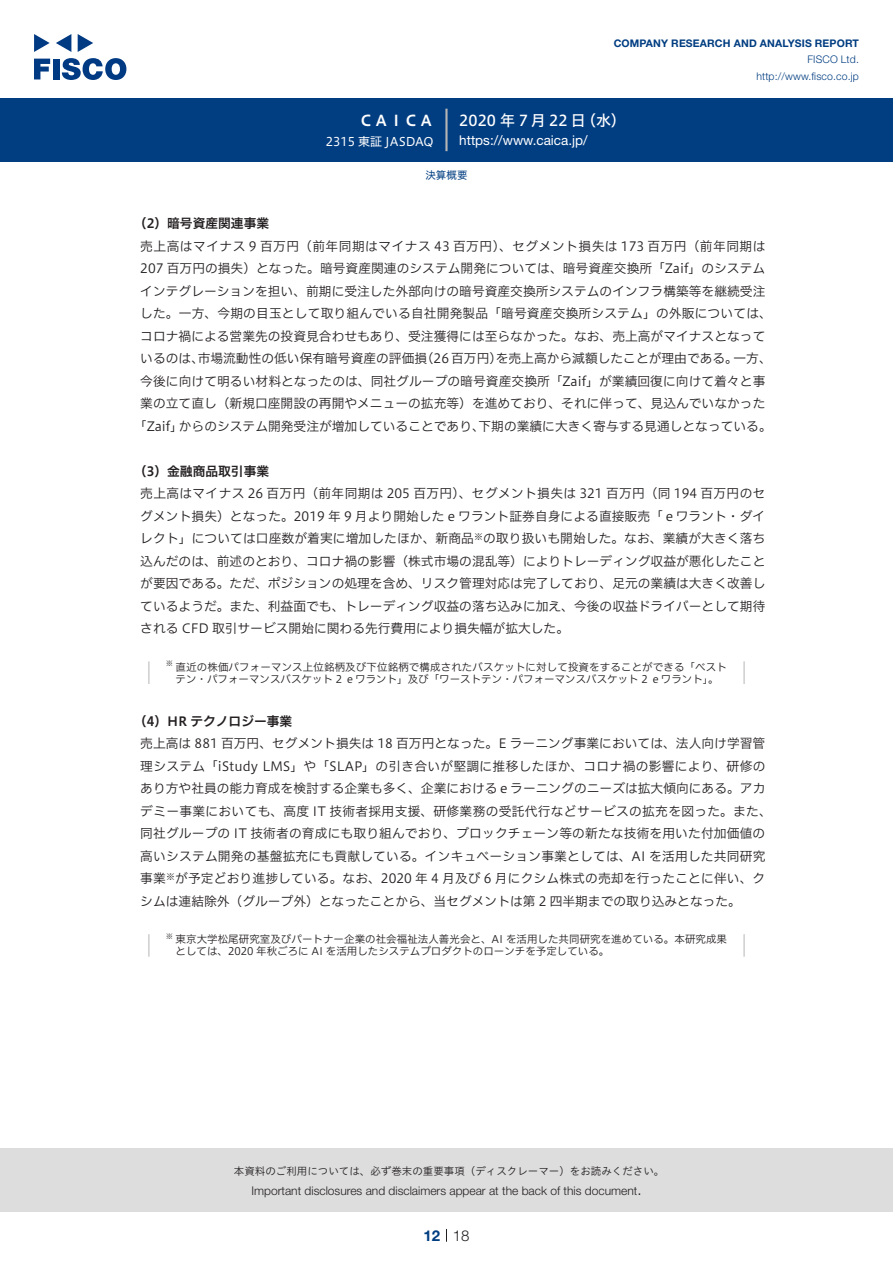
<style>
.page{position:relative;width:893px;height:1263px;background:#fff}
.page>*{position:absolute;margin:0;border:0;box-sizing:border-box;transform-origin:0 0}
.t1{font:15px "Hiragino UD Sans F Std N W5";letter-spacing:.2em;color:#fff}
.t2{font:15px "Hiragino UD Sans F Std N W6";color:#fff}
.t3{font:300 15px "Helvetica Neue LT Std";color:#231f20}
.t4{font:700 15px "Helvetica Neue LT Std";color:#003d81}
.t5{font:13.5px "Helvetica Neue LT Std";color:#fff}
.t6{font:12.75px/22.5px "Hiragino UD Sans F Std N W3";color:#231f20}
.t7{font:12.75px "Hiragino UD Sans F Std N W3";letter-spacing:.02em;color:#231f20}
.t8{font:12.75px "Hiragino UD Sans F Std N W3";letter-spacing:.035em;color:#231f20}
.t9{font:12.75px "Hiragino UD Sans F Std N W3";letter-spacing:.025em;color:#231f20}
.t10{font:12.75px "Hiragino UD Sans F Std N W6";color:#231f20}
.t11{font:300 12px "Helvetica Neue LT Std";color:#231f20}
.t12{font:12px "Hiragino UD Sans F Std N W4";color:#fff}
.t13{font:10.5px "Hiragino UD Sans F Std N W3";letter-spacing:.005em;color:#231f20}
.t14{font:10.5px "Hiragino UD Sans Std W3";color:#231f20}
.t15{font:700 10.5px "Helvetica Neue LT Std";letter-spacing:.015em;color:#003d81}
.t16{font:300 10.5px/16.5px "Helvetica Neue LT Std";letter-spacing:.015em;color:#003d81;text-align:right}
.t17{font:10.5px "Hiragino UD Sans F Std N W4";color:#003d81}
.t18{font:8.85px "Hiragino UD Sans F Std N W3";color:#231f20}
.t19{font:7.35px "Hiragino UD Sans F Std N W3";color:#231f20}
</style>
<div class="page">
<div style="left:0;top:1148px;width:893px;height:64px;background:#ddd"></div>
<svg style="left:34px;top:59px;width:16px;height:20px"></svg>
<div style="left:53px;top:59px;width:6px;height:20px;background:#003a83"></div>
<svg style="left:62px;top:58px;width:64px;height:22px"></svg>
<svg style="left:34px;top:34px;width:16px;height:18px"></svg>
<svg style="left:78px;top:34px;width:15px;height:18px"></svg>
<svg style="left:56px;top:34px;width:15px;height:18px"></svg>
<div style="left:0;top:98px;width:893px;height:64px;background:#003d81"></div>
<hr style="left:445px;top:109px;width:3px;height:42px;background:#b5b5b6">
<svg style="left:446px;top:1229px;width:1px;height:13px"></svg>
<hr style="left:148px;top:661px;width:2px;height:23px;background:#d3d3d3">
<hr style="left:743px;top:661px;width:2px;height:23px;background:#d3d3d3">
<hr style="left:148px;top:934px;width:2px;height:23px;background:#d3d3d3">
<hr style="left:743px;top:934px;width:2px;height:23px;background:#d3d3d3">
<p class="t2" style="left:359px;top:109px;width:77px">ＣＡＩＣＡ</p>
<p class="t12" style="left:326px;top:132px;width:109px">2315 東証 JASDAQ</p>
<p class="t15" style="left:614px;top:37px;width:247px">COMPANY RESEARCH AND ANALYSIS REPORT</p>
<p class="t16" style="left:756px;top:51px;width:104px">FISCO Ltd. http://www.fisco.co j p.</p>
<p class="t1" style="left:581px;top:109px;width:46px">（水(</p>
<p class="t1" style="left:459px;top:109px;width:128px">2020年7月22日</p>
<p class="t5" style="left:459px;top:132px;width:130px">https://www.caica j p. /</p>
<p class="t17" style="left:425px;top:167px;width:43px">決算概要</p>
<p class="t10" style="left:134px;top:214px;width:137px">（2）暗号資産関連事業</p>
<p class="t8" style="left:140px;top:236px;width:627px">売上高はマイナス 9 百万円（前年同期はマイナス 43 百万円）、セグメント損失は 173 百万円（前年同期は</p>
<p class="t6" style="left:140px;top:256px;width:626px">207 百万円の損失）となった。暗号資産関連のシステム開発については、暗号資産交換所「Zaif」のシステム</p>
<p class="t6" style="left:140px;top:279px;width:627px">インテグレーションを担い、前期に受注した外部向けの暗号資産交換所システムのインフラ構築等を継続受注</p>
<p class="t6" style="left:140px;top:301px;width:633px">した。一方、今期の目玉として取り組んでいる自社開発製品「暗号資産交換所システム」の外販については、</p>
<p class="t6" style="left:140px;top:324px;width:627px">コロナ禍による営業先の投資見合わせもあり、受注獲得には至らなかった。なお、売上高がマイナスとなって</p>
<p class="t6" style="left:733px;top:346px;width:40px">一方、</p>
<p class="t6" style="left:496px;top:346px;width:244px">を売上高から減額したことが理由である。</p>
<p class="t6" style="left:198px;top:346px;width:231px">市場流動性の低い保有暗号資産の評価損</p>
<p class="t6" style="left:421px;top:346px;width:83px">（26 百万円）</p>
<p class="t6" style="left:140px;top:346px;width:65px">いるのは、</p>
<p class="t6" style="left:140px;top:369px;width:627px">今後に向けて明るい材料となったのは、同社グループの暗号資産交換所「Zaif」が業績回復に向けて着々と事</p>
<p class="t6" style="left:140px;top:391px;width:627px">業の立て直し（新規口座開設の再開やメニューの拡充等）を進めており、それに伴って、見込んでいなかった</p>
<p class="t6" style="left:478px;top:414px;width:295px">下期の業績に大きく寄与する見通しとなっている。</p>
<p class="t6" style="left:179px;top:414px;width:308px">からのシステム開発受注が増加していることであり、</p>
<p class="t6" style="left:134px;top:414px;width:51px">「Zaif」</p>
<p class="t10" style="left:134px;top:461px;width:137px">（3）金融商品取引事業</p>
<p class="t6" style="left:140px;top:481px;width:627px;text-align:right">売上高はマイナス 26 百万円（前年同期は 205 百万円）、セグメント損失は 321 百万円（同 194 百万円のセグメント損失）となった。2019 年 9 月より開始した e ワラント証券自身による直接販売「ｅワラント・ダイの取り扱いも開始した。なお、業績が大きく落ち</p>
<p class="t6" style="left:140px;top:526px;width:627px">レクト」については口座数が着実に増加したほか、新商品<br>込んだのは、前述のとおり、コロナ禍の影響（株式市場の混乱等）によりトレーディング収益が悪化したことが要因である。ただ、ポジションの処理を含め、リスク管理対応は完了しており、足元の業績は大きく改善しているようだ。また、利益面でも、トレーディング収益の落ち込みに加え、今後の収益ドライバーとして期待される CFD 取引サービス開始に関わる先行費用により損失幅が拡大した。</p>
<p class="t13" style="left:176px;top:659px;width:553px">直近の株価パフォーマンス上位銘柄及び下位銘柄で構成されたバスケットに対して投資をすることができる「ベスト</p>
<p class="t18" style="left:474px;top:530px;width:10px">※</p>
<p class="t19" style="left:166px;top:658px;width:9px">※</p>
<p class="t13" style="left:176px;top:671px;width:545px">テン・パフォーマンスバスケット 2 ｅワラント」及び「ワーストテン・パフォーマンスバスケット 2 ｅワラント。「</p>
<p class="t10" style="left:134px;top:711px;width:160px">（4）HR テクノロジー事業</p>
<p class="t6" style="left:140px;top:732px;width:626px">売上高は 881 百万円、セグメント損失は 18 百万円となった。E ラーニング事業においては、法人向け学習管</p>
<p class="t7" style="left:140px;top:756px;width:627px">理システム「iStudy LMS」や「SLAP」の引き合いが堅調に推移したほか、コロナ禍の影響により、研修の</p>
<p class="t6" style="left:140px;top:777px;width:627px">あり方や社員の能力育成を検討する企業も多く、企業におけるｅラーニングのニーズは拡大傾向にある。アカ</p>
<p class="t9" style="left:140px;top:801px;width:633px">デミー事業においても、高度 IT 技術者採用支援、研修業務の受託代行などサービスの拡充を図った。また、</p>
<p class="t6" style="left:140px;top:822px;width:626px">同社グループの IT 技術者の育成にも取り組んでおり、ブロックチェーン等の新たな技術を用いた付加価値の</p>
<p class="t6" style="left:140px;top:844px;width:627px">高いシステム開発の基盤拡充にも貢献している。インキュベーション事業としては、AI を活用した共同研究</p>
<p class="t6" style="left:175px;top:867px;width:592px">が予定どおり進捗している。なお、2020 年 4 月及び 6 月にクシム株式の売却を行ったことに伴い、ク</p>
<p class="t6" style="left:140px;top:867px;width:602px">事業<br>シムは連結除外（グループ外）となったことから、当セグメントは第 2 四半期までの取り込みとなった。</p>
<p class="t13" style="left:176px;top:931px;width:553px">東京大学松尾研究室及びパートナー企業の社会福祉法人善光会と、AI を活用した共同研究を進めている。本研究成果</p>
<p class="t18" style="left:166px;top:870px;width:10px">※</p>
<p class="t19" style="left:166px;top:931px;width:9px">※</p>
<p class="t13" style="left:176px;top:943px;width:435px">としては、2020 年秋ごろに AI を活用したシステムプロダクトのローンチを予定している。</p>
<p class="t14" style="left:234px;top:1163px;width:432px">本資料のご利用については、必ず巻末の重要事項（ディスクレーマー）をお読みください。</p>
<p class="t3" style="left:637px;top:1180px;width:6px">.</p>
<p class="t11" style="left:251px;top:1183px;width:387px">Important disclosures and disclaimers appear at the back of this document</p>
<p class="t4" style="left:423px;top:1226px;width:18px">12</p>
<p class="t3" style="left:453px;top:1226px;width:18px">18</p>
</div>
